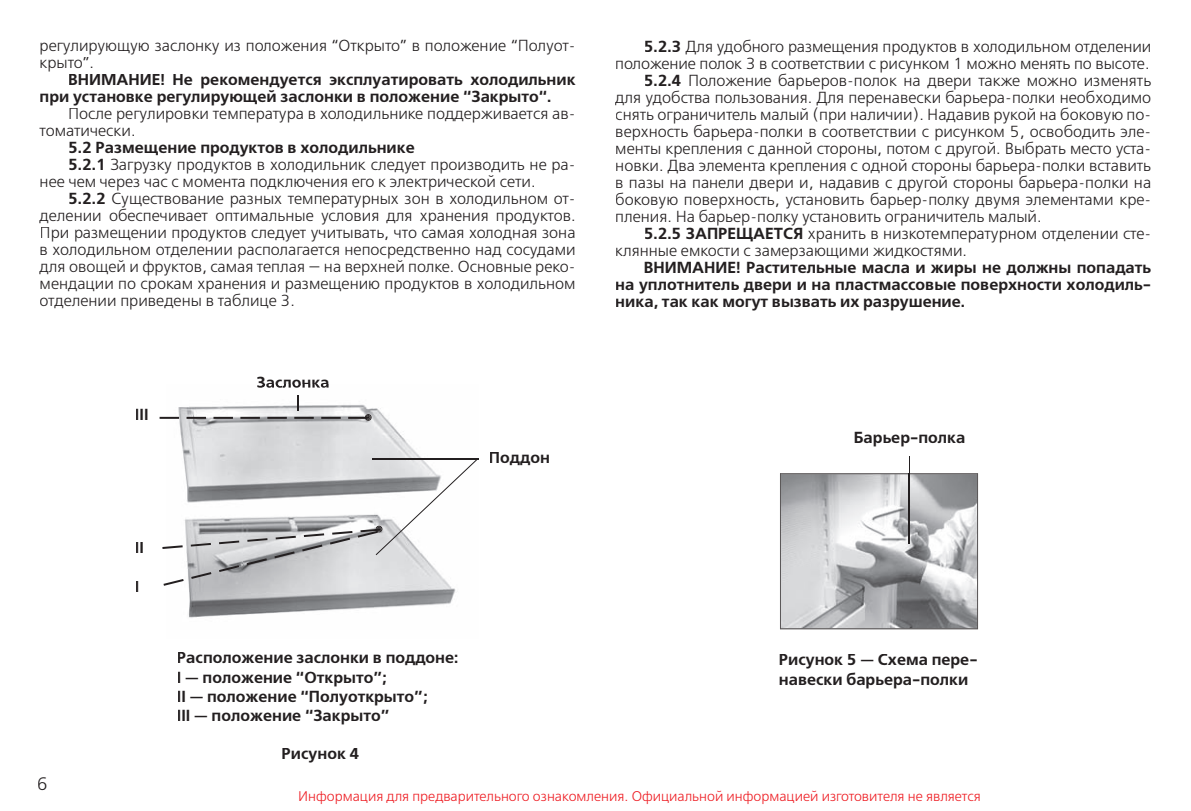
<style>
.page{position:relative;width:1191px;height:811px;background:#fff}
.page>*{position:absolute;margin:0;border:0;box-sizing:border-box;transform-origin:0 0}
.t1{font:18px "Free Set Light C";color:#231f20}
.t2{font:16px/17px "Free Set Light C";color:#231f20}
.t3{font:16px/19.2px "Free Set Demi Bold C";color:#231f20}
.t4{font:14px "Free Set Light C";color:#ee1d23}
.s1{font-family:"Free Set Demi Bold C"}
</style>
<div class="page">
<svg style="left:780px;top:456px;width:198px;height:173px"></svg>
<img style="left:166px;top:384px;width:290px;height:234px">
<img style="left:257px;top:384px;width:71px;height:4px">
<hr style="left:372px;top:458px;width:107px;height:1px;background:#231f20">
<svg style="left:297px;top:395px;width:1px;height:16px"></svg>
<svg style="left:365px;top:414px;width:7px;height:7px"></svg>
<svg style="left:160px;top:417px;width:19px;height:2px"></svg>
<hr style="left:186px;top:417px;width:20px;height:2px;background:#231f20">
<hr style="left:213px;top:417px;width:20px;height:2px;background:#231f20">
<hr style="left:240px;top:417px;width:20px;height:2px;background:#231f20">
<hr style="left:267px;top:417px;width:20px;height:2px;background:#231f20">
<hr style="left:294px;top:417px;width:20px;height:2px;background:#231f20">
<hr style="left:321px;top:417px;width:20px;height:2px;background:#231f20">
<hr style="left:348px;top:417px;width:20px;height:2px;background:#231f20">
<svg style="left:162px;top:459px;width:316px;height:127px"></svg>
<p class="t2" style="left:40px;top:38px;width:537px">регулирующую заслонку из положения “Открыто” в положение “Полуот&shy;крыто”.</p>
<p class="t3" style="left:40px;top:72px;width:537px;line-height:17px;text-indent:28px">ВНИМАНИЕ! Не рекомендуется эксплуатировать холодильник при установке регулирующей заслонки в положение “Закрыто“.</p>
<p class="t2" style="left:40px;top:106px;width:537px;text-indent:28px">После регулировки температура в холодильнике поддерживается ав&shy;томатически.</p>
<p class="t3" style="left:68px;top:139px;width:348px">5.2 Размещение продуктов в холодильнике</p>
<p class="t2" style="left:40px;top:157px;width:537px;text-indent:28px"><span class="s1">5.2.1</span> Загрузку продуктов в холодильник следует производить не ра&shy;нее чем через час с момента подключения его к электрической сети.</p>
<p class="t2" style="left:40px;top:191px;width:537px;text-align:justify;text-indent:28px"><span class="s1">5.2.2</span> Существование разных температурных зон в холодильном от&shy;делении обеспечивает оптимальные условия для хранения продуктов.<br>При размещении продуктов следует учитывать, что самая холодная зона в холодильном отделении располагается непосредственно над сосудами для овощей и фруктов, самая теплая — на верхней полке. Основные реко&shy;мендации по срокам хранения и размещению продуктов в холодильном отделении приведены в таблице 3.</p>
<p class="t3" style="left:135px;top:405px;width:15px">III</p>
<p class="t3" style="left:257px;top:373px;width:74px">Заслонка</p>
<p class="t3" style="left:135px;top:538px;width:11px">II</p>
<p class="t3" style="left:135px;top:578px;width:6px">I</p>
<p class="t3" style="left:177px;top:649px;width:283px">Расположение заслонки в поддоне:<br>I — положение “Открыто”;<br>II — положение “Полуоткрыто”;<br>III — положение “Закрыто”</p>
<p class="t3" style="left:281px;top:745px;width:79px">Рисунок 4</p>
<p class="t3" style="left:489px;top:449px;width:62px">Поддон</p>
<p class="t2" style="left:643px;top:39px;width:509px"><span class="s1">5.2.3</span> Для удобного размещения продуктов в холодильном отделении</p>
<p class="t2" style="left:615px;top:56px;width:536px">положение полок 3 в соответствии с рисунком 1 можно менять по высоте.</p>
<p class="t2" style="left:643px;top:73px;width:509px"><span class="s1">5.2.4</span> Положение барьеров-полок на двери также можно изменять</p>
<p class="t2" style="left:615px;top:90px;width:537px">для удобства пользования. Для перенавески барьера-полки необходимо</p>
<p class="t2" style="left:615px;top:107px;width:537px">снять ограничитель малый (при наличии). Надавив рукой на боковую по-</p>
<p class="t2" style="left:615px;top:124px;width:537px">верхность барьера-полки в соответствии с рисунком 5, освободить эле-</p>
<p class="t2" style="left:615px;top:141px;width:537px">менты крепления с данной стороны, потом с другой. Выбрать место уста-</p>
<p class="t2" style="left:615px;top:158px;width:537px">новки. Два элемента крепления с одной стороны барьера-полки вставить</p>
<p class="t2" style="left:615px;top:175px;width:537px">в пазы на панели двери и, надавив с другой стороны барьера-полки на</p>
<p class="t2" style="left:615px;top:192px;width:537px">боковую поверхность, установить барьер-полку двумя элементами кре-</p>
<p class="t2" style="left:615px;top:209px;width:428px">пления. На барьер-полку установить ограничитель малый.</p>
<p class="t2" style="left:643px;top:226px;width:509px"><span class="s1">5.2.5 ЗАПРЕЩАЕТСЯ</span> хранить в низкотемпературном отделении сте-</p>
<p class="t2" style="left:615px;top:243px;width:353px">клянные емкости с замерзающими жидкостями.</p>
<p class="t3" style="left:615px;top:259px;width:537px;line-height:17px;text-align:justify;text-indent:28px">ВНИМАНИЕ! Растительные масла и жиры не должны попадать на уплотнитель двери и на пластмассовые поверхности холодиль&shy;ника, так как могут вызвать их разрушение.</p>
<p class="t3" style="left:853px;top:428px;width:113px">Барьер-полка</p>
<p class="t3" style="left:779px;top:651px;width:200px">Рисунок 5 — Схема пере&shy;навески барьера-полки</p>
<p class="t1" style="left:37px;top:774px;width:13px">6</p>
<p class="t4" style="left:298px;top:788px;width:684px">Информация для предварительного ознакомления. Официальной информацией изготовителя не является</p>
</div>
